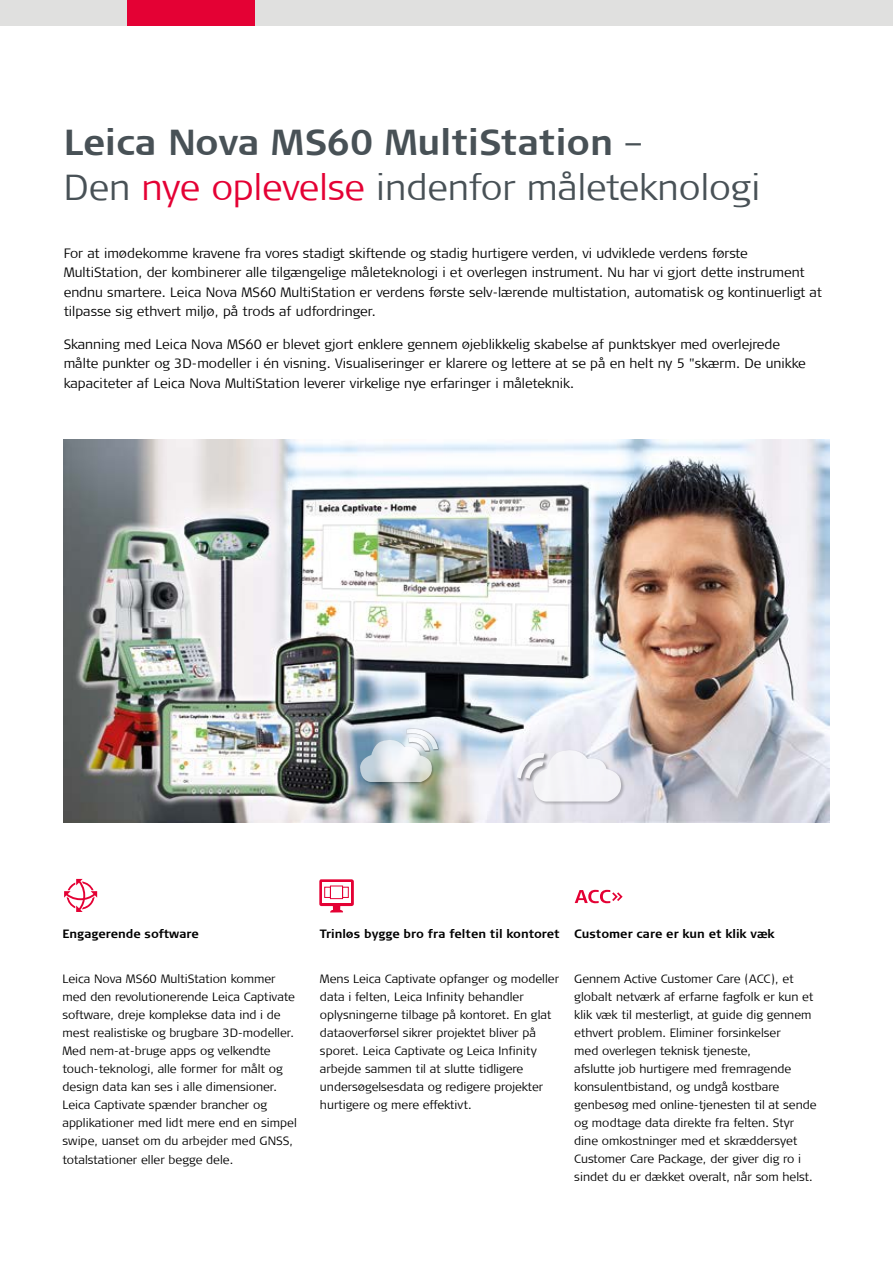
<style>
.page{position:relative;width:893px;height:1263px;background:#fff}
.page>*{position:absolute;margin:0;border:0;box-sizing:border-box;transform-origin:0 0}
.t1{font:700 36px/45px "Signa Column";color:#485156}
.t2{font:300 13.5px/19.5px "Signa Column";color:#000}
.t3{font:300 12px/18px "Signa Column";color:#000}
.t4{font:700 12px "Signa Column";color:#000}
.s1{font-weight:300}
.s2{font-weight:300;color:#e40134}
</style>
<div class="page">
<div style="left:0;top:0;width:893px;height:26px;background:#e0e0df"></div>
<div style="left:128px;top:0;width:127px;height:26px;background:#e40134"></div>
<svg style="left:319px;top:879px;width:35px;height:33px"></svg>
<div style="left:322px;top:882px;width:29px;height:21px;background:#fff"></div>
<div style="left:330px;top:885px;width:13px;height:14px;border:1px solid #e40134"></div>
<div style="left:324px;top:887px;width:7px;height:11px;border:1px solid #e40134"></div>
<div style="left:342px;top:887px;width:7px;height:11px;border:1px solid #e40134"></div>
<svg style="left:64px;top:879px;width:33px;height:33px"></svg>
<svg style="left:575px;top:890px;width:48px;height:13px"></svg>
<img style="left:64px;top:440px;width:765px;height:382px">
<div style="left:360px;top:740px;width:74px;height:45px;background:#000;opacity:.38"></div>
<div style="left:406px;top:728px;width:34px;height:24px;background:#b7c8c9"></div>
<div style="left:406px;top:728px;width:34px;height:23px;background:#000;opacity:.38"></div>
<svg style="left:360px;top:727px;width:78px;height:55px"></svg>
<div style="left:532px;top:749px;width:93px;height:56px;background:#000;opacity:.38"></div>
<div style="left:516px;top:752px;width:33px;height:31px;background:#dadce8"></div>
<div style="left:516px;top:752px;width:33px;height:30px;background:#000;opacity:.38"></div>
<svg style="left:517px;top:747px;width:108px;height:54px"></svg>
<h1 class="t1" style="left:64px;top:120px;width:698px">Leica Nova MS60 MultiStation <span class="s1">–<br>Den</span> <span class="s2">nye oplevelse</span> <span class="s1">indenfor måleteknologi</span></h1>
<p class="t2" style="left:64px;top:244px;width:760px">For at imødekomme kravene fra vores stadigt skiftende og stadig hurtigere verden, vi udviklede verdens første MultiStation, der kombinerer alle tilgængelige måleteknologi i et overlegen instrument. Nu har vi gjort dette instrument endnu smartere. Leica Nova MS60 MultiStation er verdens første selv-lærende multistation, automatisk og kontinuerligt at tilpasse sig ethvert miljø, på trods af udfordringer.</p>
<p class="t2" style="left:64px;top:334px;width:744px">Skanning med Leica Nova MS60 er blevet gjort enklere gennem øjeblikkelig skabelse af punktskyer med overlejrede målte punkter og 3D-modeller i én visning. Visualiseringer er klarere og lettere at se på en helt ny 5 "skærm. De unikke kapaciteter af Leica Nova MultiStation leverer virkelige nye erfaringer i måleteknik.</p>
<p class="t4" style="left:63px;top:927px;width:138px">Engagerende software</p>
<p class="t3" style="left:63px;top:969px;width:236px">Leica Nova MS60 MultiStation kommer med den revolutionerende Leica Captivate software, dreje komplekse data ind i de mest realistiske og brugbare 3D-modeller.<br>Med nem-at-bruge apps og velkendte touch-teknologi, alle former for målt og design data kan ses i alle dimensioner.<br>Leica Captivate spænder brancher og applikationer med lidt mere end en simpel swipe, uanset om du arbejder med GNSS,</p>
<p class="t3" style="left:63px;top:1151px;width:172px">totalstationer eller begge dele.</p>
<p class="t4" style="left:320px;top:927px;width:241px">Trinløs bygge bro fra felten til kontoret</p>
<p class="t3" style="left:320px;top:969px;width:241px">Mens Leica Captivate opfanger og modeller data i felten, Leica Infinity behandler oplysningerne tilbage på kontoret. En glat dataoverførsel sikrer projektet bliver på sporet. Leica Captivate og Leica Infinity arbejde sammen til at slutte tidligere undersøgelsesdata og redigere projekter hurtigere og mere effektivt.</p>
<p class="t4" style="left:574px;top:927px;width:202px">Customer care er kun et klik væk</p>
<p class="t3" style="left:574px;top:969px;width:244px">Gennem Active Customer Care (ACC), et globalt netværk af erfarne fagfolk er kun et klik væk til mesterligt, at guide dig gennem ethvert problem. Eliminer forsinkelser<br>med overlegen teknisk tjeneste,<br>afslutte job hurtigere med fremragende konsulentbistand, og undgå kostbare genbesøg med online-tjenesten til at sende og modtage data direkte fra felten. Styr dine omkostninger med et skræddersyet Customer Care Package, der giver dig ro i sindet du er dækket overalt, når som helst.</p>
</div>
